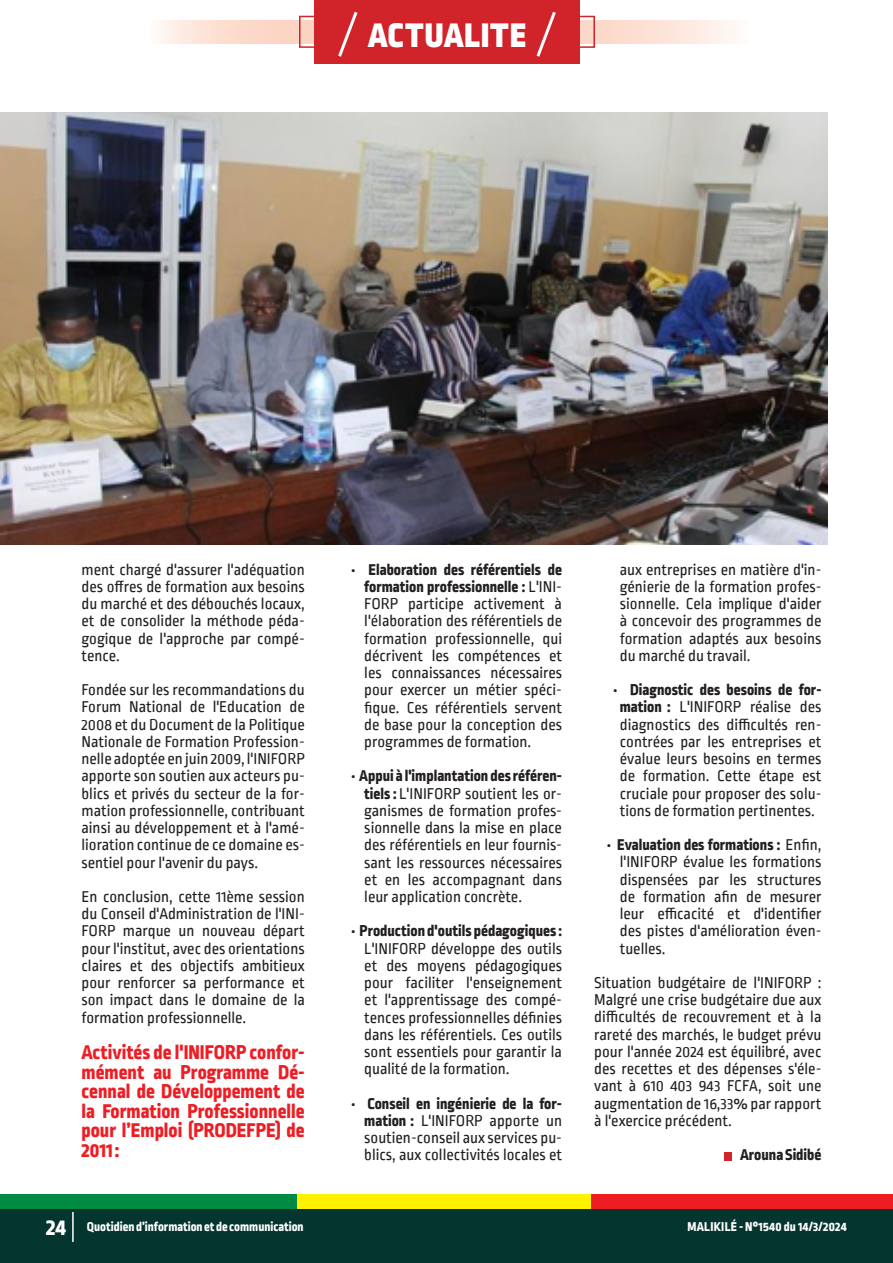
<style>
.page{position:relative;width:893px;height:1263px;background:#fff}
.page>*{position:absolute;margin:0;border:0;box-sizing:border-box;transform-origin:0 0}
.t1{font:900 36px "Ropa Sans Pro";letter-spacing:.03em;color:#fff}
.t2{font:800 21px/19.5px "Ropa Sans Pro";color:#ee1d23;text-align:justify}
.t3{font:16.5px/17.2px "Ropa Sans PTT";color:#231f20;text-align:justify}
.t4{font:800 16.5px "Ropa Sans Pro";color:#231f20}
.t5{font:800 13.5px "Ropa Sans Pro";color:#fff}
.t6{font:800 13.5px "Ropa Sans Pro";letter-spacing:.02em;color:#fff}
.s1{font-family:"Ropa Sans Pro";font-weight:800}
.s2{font-size:24px}
</style>
<div class="page">
<div style="left:0;top:1195px;width:297px;height:17px;background:#008b43"></div>
<div style="left:297px;top:1195px;width:297px;height:17px;background:#fff101"></div>
<div style="left:592px;top:1195px;width:301px;height:17px;background:#ee1d23"></div>
<div style="left:0;top:1209px;width:893px;height:54px;background:#05352f"></div>
<hr style="left:72px;top:1212px;width:2px;height:30px;background:#fff">
<svg style="left:159px;top:21px;width:572px;height:23px;background:#fce1d5"></svg>
<div style="left:299px;top:16px;width:296px;height:32px;border:2px solid #d1232a"></div>
<div style="left:314px;top:0;width:266px;height:64px;background:#d1232a"></div>
<svg style="left:338px;top:11px;width:20px;height:46px"></svg>
<svg style="left:536px;top:11px;width:20px;height:46px"></svg>
<img style="left:0;top:113px;width:828px;height:431px">
<div style="left:724px;top:1152px;width:7px;height:9px;background:#d1232a"></div>
<p class="t1" style="left:368px;top:13px;width:159px">ACTUALITE</p>
<p class="t3" style="left:82px;top:561px;width:225px">ment chargé d'assurer l'adéquation des offres de formation aux besoins du marché et des débouchés locaux, et de consolider la méthode péda&shy;gogique de l'approche par compé&shy;tence.</p>
<p class="t3" style="left:82px;top:682px;width:225px">Fondée sur les recommandations du Forum National de l'Education de 2008 et du Document de la Politique Nationale de Formation Profession&shy;nelle adoptée en juin 2009, l'INIFORP apporte son soutien aux acteurs pu&shy;blics et privés du secteur de la for&shy;mation professionnelle, contribuant ainsi au développement et à l'amé&shy;lioration continue de ce domaine es&shy;sentiel pour l'avenir du pays.</p>
<p class="t3" style="left:82px;top:889px;width:225px">En conclusion, cette 11ème session du Conseil d'Administration de l'INI-FORP marque un nouveau départ pour l'institut, avec des orientations claires et des objectifs ambitieux pour renforcer sa performance et son impact dans le domaine de la formation professionnelle.</p>
<p class="t2" style="left:82px;top:1043px;width:225px">Activités de l'INIFORP confor&shy;mément au Programme Dé&shy;cennal de Développement de la Formation Professionnelle pour l’Emploi (PRODEFPE) de 2011 :</p>
<p class="t3" style="left:364px;top:561px;width:199px;text-indent:-13px"><span class="s1">• Elaboration des référentiels de formation professionnelle :</span> L'INI-FORP participe activement à l'élaboration des référentiels de formation professionnelle, qui décrivent les compétences et les connaissances nécessaires pour exercer un métier spéci&shy;fique. Ces référentiels servent de base pour la conception des programmes de formation.</p>
<p class="t3" style="left:364px;top:768px;width:199px;text-indent:-13px"><span class="s1">• Appui à l'implantation des référen&shy;tiels :</span> L'INIFORP soutient les or&shy;ganismes de formation profes&shy;sionnelle dans la mise en place des référentiels en leur fournis&shy;sant les ressources nécessaires et en les accompagnant dans leur application concrète.</p>
<p class="t3" style="left:364px;top:923px;width:199px;text-indent:-13px"><span class="s1">• Production d'outils pédagogiques :<br></span>L'INIFORP développe des outils et des moyens pédagogiques pour faciliter l'enseignement et l'apprentissage des compé&shy;tences professionnelles définies dans les référentiels. Ces outils sont essentiels pour garantir la qualité de la formation.</p>
<p class="t3" style="left:364px;top:1096px;width:199px;text-indent:-13px"><span class="s1">• Conseil en ingénierie de la for&shy;mation :</span> L'INIFORP apporte un soutien-conseil aux services pu&shy;blics, aux collectivités locales et</p>
<p class="t3" style="left:620px;top:561px;width:203px">aux entreprises en matière d'in&shy;génierie de la formation profes&shy;sionnelle. Cela implique d'aider à concevoir des programmes de formation adaptés aux besoins du marché du travail.</p>
<p class="t3" style="left:613px;top:682px;width:209px;text-align:center"><span class="s1">• Diagnostic des besoins de for&shy;mation :</span> L'INIFORP réalise des diagnostics des difficultés ren&shy;contrées par les entreprises et évalue leurs besoins en termes de formation. Cette étape est cruciale pour proposer des solu&shy;tions de formation pertinentes.</p>
<p class="t3" style="left:620px;top:837px;width:203px;text-indent:-13px"><span class="s1">• Evaluation des formations :</span> Enfin, l'INIFORP évalue les formations dispensées par les structures de formation afin de mesurer leur efficacité et d'identifier des pistes d'amélioration éven&shy;tuelles.</p>
<p class="t3" style="left:594px;top:975px;width:229px">Situation budgétaire de l'INIFORP :<br>Malgré une crise budgétaire due aux difficultés de recouvrement et à la rareté des marchés, le budget prévu pour l'année 2024 est équilibré, avec des recettes et des dépenses s'éle&shy;vant à 610 403 943 FCFA, soit une augmentation de 16,33% par rapport à l'exercice précédent.</p>
<p class="t4" style="left:740px;top:1145px;width:83px">Arouna Sidibé</p>
<p class="t5" style="left:46px;top:1219px;width:259px"><span class="s2">24</span> Quotidien d’information et de communication</p>
<p class="t6" style="left:687px;top:1219px;width:161px">MALIKILÉ - N°1540 du 14/3/2024</p>
</div>
